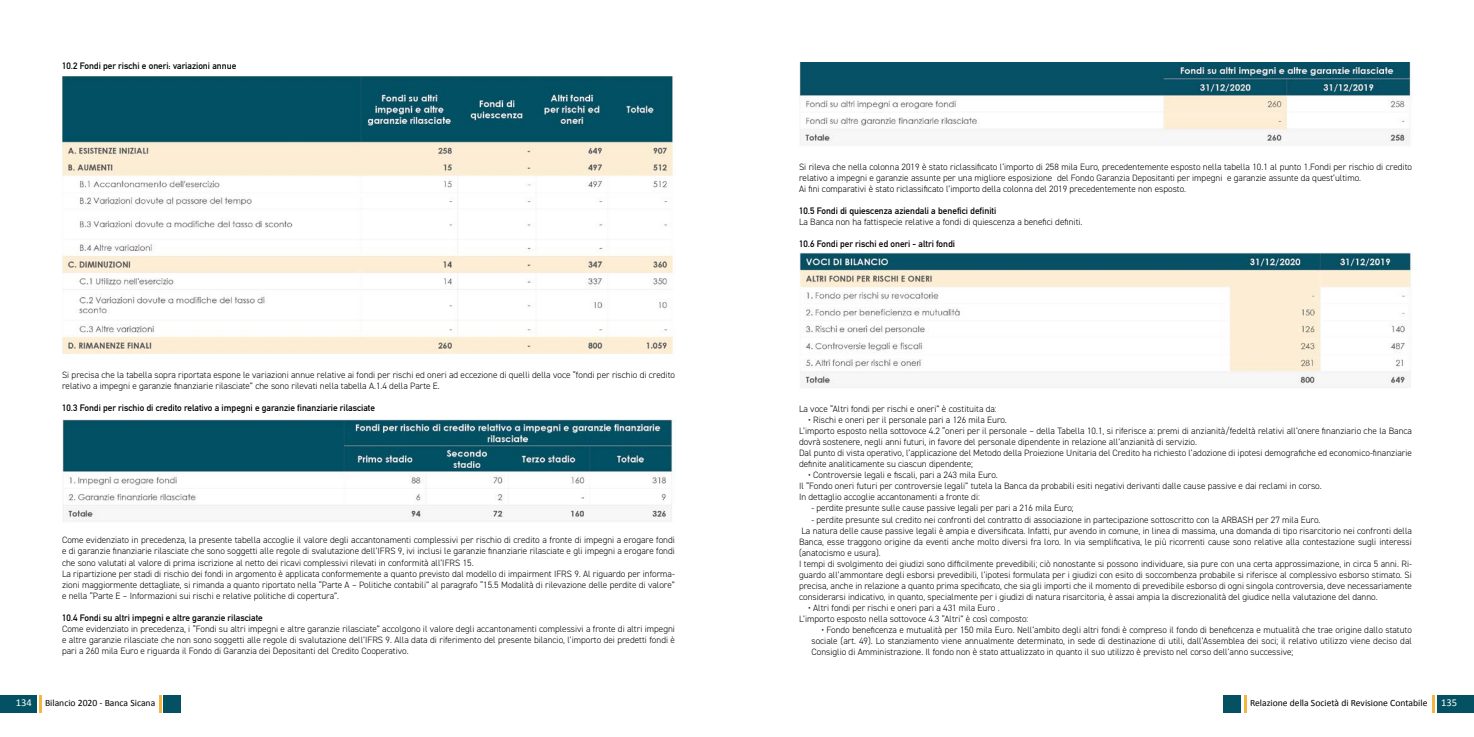
<style>
.page{position:relative;width:1474px;height:737px;background:#fff}
.page>*{position:absolute;margin:0;border:0;box-sizing:border-box;transform-origin:0 0}
.t1{font:10.5px "Calibri";color:#fff}
.t2{font:9.62px "Calibri";color:#000}
.t3{font:300 9.19px/11px "DIN2014";color:#000}
.t4{font:700 9.19px "DIN Alternate";color:#000}
</style>
<div class="page">
<div style="left:0;top:694px;width:37px;height:18px;background:#035163"></div>
<svg style="left:40px;top:695px;width:2px;height:17px"></svg>
<svg style="left:159px;top:695px;width:2px;height:17px"></svg>
<div style="left:164px;top:694px;width:17px;height:18px;background:#035163"></div>
<div style="left:1436px;top:694px;width:37px;height:18px;background:#035163"></div>
<hr style="left:1431px;top:694px;width:3px;height:18px;background:#f5b541">
<hr style="left:1243px;top:694px;width:3px;height:18px;background:#f5b541">
<div style="left:1223px;top:694px;width:18px;height:18px;background:#035163"></div>
<img style="left:62px;top:76px;width:612px;height:278px">
<img style="left:62px;top:419px;width:611px;height:102px">
<img style="left:799px;top:62px;width:613px;height:83px">
<img style="left:799px;top:253px;width:612px;height:135px">
<p class="t4" style="left:62px;top:59px;width:176px">10.2 Fondi per rischi e oneri: variazioni annue</p>
<p class="t3" style="left:62px;top:369px;width:614px">Si precisa che la tabella sopra riportata espone le variazioni annue relative ai fondi per rischi ed oneri ad eccezione di quelli della voce “fondi per rischio di credito relativo a impegni e garanzie finanziarie rilasciate” che sono rilevati nella tabella A.1.4 della Parte E.</p>
<p class="t4" style="left:62px;top:401px;width:314px">10.3 Fondi per rischio di credito relativo a impegni e garanzie finanziarie rilasciate</p>
<p class="t3" style="left:62px;top:535px;width:614px">Come evidenziato in precedenza, la presente tabella accoglie il valore degli accantonamenti complessivi per rischio di credito a fronte di impegni a erogare fondi e di garanzie finanziarie rilasciate che sono soggetti alle regole di svalutazione dell’IFRS 9, ivi inclusi le garanzie finanziarie rilasciate e gli impegni a erogare fondi che sono valutati al valore di prima iscrizione al netto dei ricavi complessivi rilevati in conformità all’IFRS 15.<br>La ripartizione per stadi di rischio dei fondi in argomento è applicata conformemente a quanto previsto dal modello di impairment IFRS 9. Al riguardo per informa&shy;zioni maggiormente dettagliate, si rimanda a quanto riportato nella “Parte A – Politiche contabili” al paragrafo “15.5 Modalità di rilevazione delle perdite di valore” e nella “Parte E – Informazioni sui rischi e relative politiche di copertura”.</p>
<p class="t4" style="left:62px;top:610px;width:202px">10.4 Fondi su altri impegni e altre garanzie rilasciate</p>
<p class="t3" style="left:62px;top:623px;width:614px;text-align:justify">Come evidenziato in precedenza, i “Fondi su altri impegni e altre garanzie rilasciate” accolgono il valore degli accantonamenti complessivi a fronte di altri impegni e altre garanzie rilasciate che non sono soggetti alle regole di svalutazione dell’IFRS 9. Alla data di riferimento del presente bilancio, l’importo dei predetti fondi è pari a 260 mila Euro e riguarda il Fondo di Garanzia dei Depositanti del Credito Cooperativo.</p>
<p class="t3" style="left:799px;top:161px;width:614px">Si rileva che nella colonna 2019 è stato riclassificato l’importo di 258 mila Euro, precedentemente esposto nella tabella 10.1 al punto 1.Fondi per rischio di credito relativo a impegni e garanzie assunte per una migliore esposizione del Fondo Garanzia Depositanti per impegni e garanzie assunte da quest’ultimo.<br>Ai fini comparativi è stato riclassificato l’importo della colonna del 2019 precedentemente non esposto.</p>
<p class="t4" style="left:799px;top:203px;width:199px">10.5 Fondi di quiescenza aziendali a benefici definiti</p>
<p class="t3" style="left:799px;top:216px;width:285px">La Banca non ha fattispecie relative a fondi di quiescenza a benefici definiti.</p>
<p class="t4" style="left:799px;top:236px;width:158px">10.6 Fondi per rischi ed oneri - altri fondi</p>
<p class="t3" style="left:799px;top:403px;width:199px">La voce “Altri fondi per rischi e oneri” è costituita da:</p>
<p class="t3" style="left:799px;top:414px;width:614px;text-indent:9px">• Rischi e oneri per il personale pari a 126 mila Euro.<br>L’importo esposto nella sottovoce 4.2 “oneri per il personale – della Tabella 10.1, si riferisce a: premi di anzianità/fedeltà relativi all’onere finanziario che la Banca dovrà sostenere, negli anni futuri, in favore del personale dipendente in relazione all’anzianità di servizio.<br>Dal punto di vista operativo, l’applicazione del Metodo della Proiezione Unitaria del Credito ha richiesto l’adozione di ipotesi demografiche ed economico-finanziarie definite analiticamente su ciascun dipendente;</p>
<p class="t3" style="left:799px;top:470px;width:524px;text-indent:9px">• Controversie legali e fiscali, pari a 243 mila Euro.<br>Il “Fondo oneri futuri per controversie legali” tutela la Banca da probabili esiti negativi derivanti dalle cause passive e dai reclami in corso.<br>In dettaglio accoglie accantonamenti a fronte di:</p>
<p class="t3" style="left:811px;top:503px;width:264px">- perdite presunte sulle cause passive legali per pari a 216 mila Euro;</p>
<p class="t3" style="left:799px;top:514px;width:614px;text-indent:12px">- perdite presunte sul credito nei confronti del contratto di associazione in partecipazione sottoscritto con la ARBASH per 27 mila Euro.<br>La natura delle cause passive legali è ampia e diversificata. Infatti, pur avendo in comune, in linea di massima, una domanda di tipo risarcitorio nei confronti della Banca, esse traggono origine da eventi anche molto diversi fra loro. In via semplificativa, le più ricorrenti cause sono relative alla contestazione sugli interessi (anatocismo e usura).<br>I tempi di svolgimento dei giudizi sono difficilmente prevedibili; ciò nonostante si possono individuare, sia pure con una certa approssimazione, in circa 5 anni. Ri&shy;guardo all’ammontare degli esborsi prevedibili, l’ipotesi formulata per i giudizi con esito di soccombenza probabile si riferisce al complessivo esborso stimato. Si precisa, anche in relazione a quanto prima specificato, che sia gli importi che il momento di prevedibile esborso di ogni singola controversia, deve necessariamente considerarsi indicativo, in quanto, specialmente per i giudizi di natura risarcitoria, è assai ampia la discrezionalità del giudice nella valutazione del danno.</p>
<p class="t3" style="left:799px;top:602px;width:231px;text-indent:9px">• Altri fondi per rischi e oneri pari a 431 mila Euro .<br>L’importo esposto nella sottovoce 4.3 “Altri” è così composto:</p>
<p class="t3" style="left:811px;top:624px;width:602px;text-align:justify;text-indent:10px">• Fondo beneficenza e mutualità per 150 mila Euro. Nell’ambito degli altri fondi è compreso il fondo di beneficenza e mutualità che trae origine dallo statuto sociale (art. 49). Lo stanziamento viene annualmente determinato, in sede di destinazione di utili, dall’Assemblea dei soci; il relativo utilizzo viene deciso dal Consiglio di Amministrazione. Il fondo non è stato attualizzato in quanto il suo utilizzo è previsto nel corso dell’anno successive;</p>
<p class="t1" style="left:16px;top:695px;width:17px">134</p>
<p class="t2" style="left:45px;top:696px;width:112px">Bilancio 2020 - Banca Sicana</p>
<p class="t2" style="left:1250px;top:696px;width:179px">Relazione della Società di Revisione Contabile</p>
<p class="t1" style="left:1441px;top:695px;width:17px">135</p>
</div>
